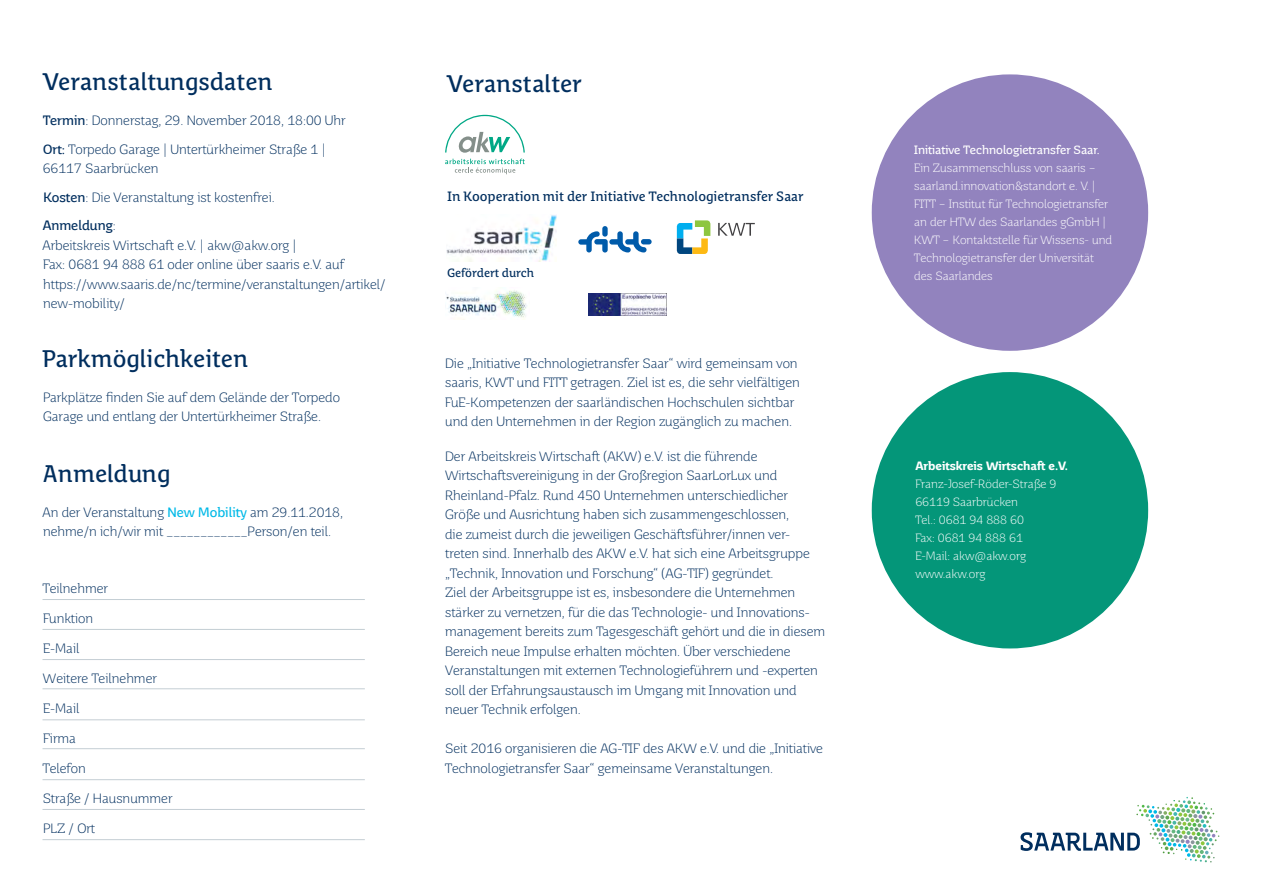
<style>
.page{position:relative;width:1263px;height:893px;background:#fff}
.page>*{position:absolute;margin:0;border:0;box-sizing:border-box;transform-origin:0 0}
.t1{font:24px "Saar Pro Headline";color:#002e5e}
.t2{font:300 13.5px/19.5px "Saar Pro";color:#002e5e}
.t3{font:13.5px "Saar Pro Headline";color:#002e5e}
.t4{font:13.5px "Saar";color:#002e5e}
.t5{font:300 12px/18px "Saar Pro";color:#fff}
.t6{font:12px "Saar";color:#fff}
.t7{font:700 12px "Saar";color:#fff}
.t8{font:12px "Saar Pro Headline";color:#002e5e}
.s1{font-family:"Saar";font-weight:400}
.s2{font-family:"Saar Pro";font-weight:300}
.s3{font-family:"Saar";font-weight:400;color:#00b9e7}
</style>
<div class="page">
<hr style="left:43px;top:748px;width:322px;height:1px;background:#c4ced4">
<hr style="left:43px;top:779px;width:322px;height:1px;background:#c4ced4">
<hr style="left:43px;top:809px;width:322px;height:1px;background:#c4ced4">
<hr style="left:43px;top:599px;width:322px;height:1px;background:#c4ced4">
<hr style="left:43px;top:839px;width:322px;height:1px;background:#c4ced4">
<hr style="left:43px;top:629px;width:322px;height:1px;background:#c4ced4">
<hr style="left:43px;top:659px;width:322px;height:1px;background:#c4ced4">
<hr style="left:43px;top:688px;width:322px;height:1px;background:#c4ced4">
<hr style="left:43px;top:720px;width:322px;height:1px;background:#c4ced4">
<svg style="left:677px;top:220px;width:33px;height:34px"></svg>
<svg style="left:718px;top:223px;width:37px;height:13px"></svg>
<img style="left:588px;top:293px;width:78px;height:23px">
<img style="left:446px;top:290px;width:81px;height:30px">
<div style="left:602px;top:226px;width:6px;height:11px;background:#005baa;border-radius:3px"></div>
<div style="left:641px;top:239px;width:11px;height:5px;background:#005baa;border-radius:3px"></div>
<svg style="left:578px;top:231px;width:68px;height:22px"></svg>
<svg style="left:445px;top:115px;width:80px;height:38px"></svg>
<svg style="left:445px;top:159px;width:80px;height:15px"></svg>
<div style="left:872px;top:372px;width:276px;height:276px;background:#049679;border-radius:50%"></div>
<div style="left:872px;top:74px;width:276px;height:277px;background:#9283be;border-radius:50%"></div>
<svg style="left:1020px;top:797px;width:199px;height:65px"></svg>
<img style="left:446px;top:215px;width:110px;height:46px">
<h1 class="t1" style="left:43px;top:68px;width:232px">Veranstaltungsdaten</h1>
<p class="t2" style="left:43px;top:106px;width:304px;line-height:28.5px"><span class="s1">Termin</span>: Donnerstag, 29. November 2018, 18:00 Uhr<br><span class="s1">Ort:</span> Torpedo Garage | Untertürkheimer Straße 1 |</p>
<p class="t2" style="left:43px;top:154px;width:233px;line-height:28.5px">66117 Saarbrücken<br><span class="s1">Kosten</span>: Die Veranstaltung ist kostenfrei.</p>
<p class="t4" style="left:43px;top:218px;width:75px">Anmeldung<span class="s2">:</span></p>
<p class="t2" style="left:43px;top:235px;width:345px">Arbeitskreis Wirtschaft e.V. | akw@akw.org |<br>Fax: 0681 94 888 61 oder online über saaris e.V. auf https://www.saaris.de/nc/termine/veranstaltungen/artikel/ new-mobility/</p>
<h1 class="t1" style="left:43px;top:344px;width:207px">Parkmöglichkeiten</h1>
<p class="t2" style="left:43px;top:387px;width:298px">Parkplätze finden Sie auf dem Gelände der Torpedo<br>Garage und entlang der Untertürkheimer Straße.</p>
<h1 class="t1" style="left:43px;top:459px;width:129px">Anmeldung</h1>
<p class="t2" style="left:43px;top:502px;width:302px">An der Veranstaltung <span class="s3">New Mobility</span> am 29.11.2018, nehme/n ich/wir mit ____________Person/en teil.</p>
<p class="t2" style="left:43px;top:578px;width:67px">Teilnehmer</p>
<p class="t2" style="left:43px;top:608px;width:51px">Funktion</p>
<p class="t2" style="left:43px;top:638px;width:38px">E-Mail</p>
<p class="t2" style="left:43px;top:668px;width:115px">Weitere Teilnehmer</p>
<p class="t2" style="left:43px;top:698px;width:38px">E-Mail</p>
<p class="t2" style="left:43px;top:728px;width:34px">Firma</p>
<p class="t2" style="left:43px;top:758px;width:45px">Telefon</p>
<p class="t2" style="left:43px;top:788px;width:131px">Straße / Hausnummer</p>
<p class="t2" style="left:43px;top:818px;width:53px">PLZ / Ort</p>
<h1 class="t1" style="left:446px;top:70px;width:137px">Veranstalter</h1>
<p class="t3" style="left:447px;top:189px;width:358px">In Kooperation mit der Initiative Technologietransfer Saar</p>
<p class="t8" style="left:447px;top:266px;width:89px">Gefördert durch</p>
<p class="t2" style="left:445px;top:353px;width:356px">Die „Initiative Technologietransfer Saar“ wird gemeinsam von saaris, KWT und FITT getragen. Ziel ist es, die sehr vielfältigen FuE-Kompetenzen der saarländischen Hochschulen sichtbar und den Unternehmen in der Region zugänglich zu machen.</p>
<p class="t2" style="left:445px;top:446px;width:382px">Der Arbeitskreis Wirtschaft (AKW) e.V. ist die führende Wirtschaftsvereinigung in der Großregion SaarLorLux und Rheinland-Pfalz. Rund 450 Unternehmen unterschiedlicher Größe und Ausrichtung haben sich zusammengeschlossen,<br>die zumeist durch die jeweiligen Geschäftsführer/innen ver&shy;treten sind. Innerhalb des AKW e.V. hat sich eine Arbeitsgruppe „Technik, Innovation und Forschung“ (AG-TIF) gegründet.<br>Ziel der Arbeitsgruppe ist es, insbesondere die Unternehmen stärker zu vernetzen, für die das Technologie- und Innovations&shy;management bereits zum Tagesgeschäft gehört und die in diesem Bereich neue Impulse erhalten möchten. Über verschiedene Veranstaltungen mit externen Technologieführern und -experten soll der Erfahrungsaustausch im Umgang mit Innovation und neuer Technik erfolgen.</p>
<p class="t2" style="left:445px;top:739px;width:379px">Seit 2016 organisieren die AG-TIF des AKW e.V. und die „Initiative<br>Technologietransfer Saar“ gemeinsame Veranstaltungen.</p>
<p class="t6" style="left:914px;top:143px;width:187px">Initiative Technologietransfer Saar.</p>
<p class="t5" style="left:914px;top:159px;width:199px">Ein Zusammenschluss von saaris – saarland.innovation&amp;standort e. V. | FITT – Institut für Technologietransfer an der HTW des Saarlandes gGmbH | KWT – Kontaktstelle für Wissens- und Technologietransfer der Universität des Saarlandes</p>
<p class="t7" style="left:915px;top:458px;width:154px">Arbeitskreis Wirtschaft e.V.</p>
<p class="t5" style="left:915px;top:475px;width:143px">Franz-Josef-Röder-Straße 9<br>66119 Saarbrücken<br>Tel.: 0681 94 888 60<br>Fax: 0681 94 888 61<br>E-Mail: akw@akw.org www.akw.org</p>
</div>
